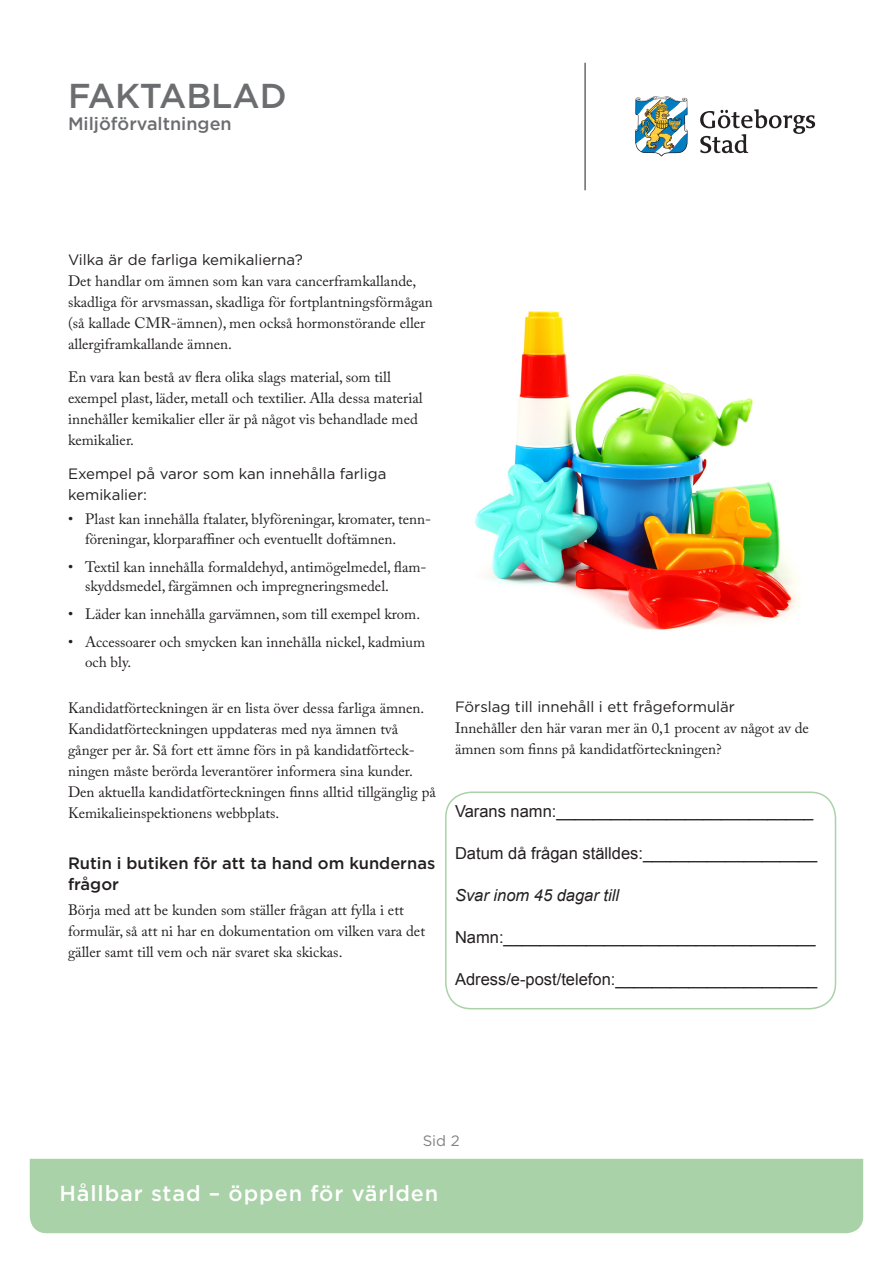
<style>
.page{position:relative;width:893px;height:1263px;background:#fff}
.page>*{position:absolute;margin:0;border:0;box-sizing:border-box;transform-origin:0 0}
.t1{font:500 34.5px "Gotham";color:#6c6d70}
.t2{font:500 21.75px "Gotham";letter-spacing:.04em;color:#fff}
.t3{font:500 18px "Gotham";color:#6c6d70}
.Brödtext_första_rade{font:16.5px "Arial";color:#231f20}
.Mellanrubrik{font:500 16.5px/21px "Gotham";color:#231f20}
.Brödtext_första_rade-2{font:italic 16.5px "Arial";color:#231f20}
.Brödtext_första_rade-3{font:15px/21px "Adobe Caslon Pro";color:#231f20}
.Brödtext{font:15px/21px "Adobe Caslon Pro";color:#231f20}
.Mellanrubrik2{font:15px/21px "Gotham";color:#231f20}
.Brödtext-2{font:15px "Gotham";color:#808285}
</style>
<div class="page">
<div style="left:30px;top:1159px;width:833px;height:74px;background:#a9d2a8"></div>
<img style="left:474px;top:311px;width:325px;height:319px">
<div style="left:445px;top:791px;width:391px;height:218px;border:2px solid #a9d2a8;border-radius:26px"></div>
<hr style="left:585px;top:63px;width:1px;height:127px;background:#231f20">
<img style="left:635px;top:96px;width:52px;height:60px">
<svg style="left:700px;top:109px;width:115px;height:44px"></svg>
<h1 class="t1" style="left:68px;top:74px;width:220px">FAKTABLAD</h1>
<p class="t3" style="left:68px;top:112px;width:165px">Miljöförvaltningen</p>
<p class="Mellanrubrik2" style="left:68px;top:249px;width:236px">Vilka är de farliga kemikalierna?</p>
<p class="Brödtext" style="left:68px;top:270px;width:366px">Det handlar om ämnen som kan vara cancerframkallande, skadliga för arvsmassan, skadliga för fortplantningsförmågan (så kallade CMR-ämnen), men också hormonstörande eller allergiframkallande ämnen.</p>
<p class="Brödtext" style="left:68px;top:366px;width:356px">En vara kan bestå av flera olika slags material, som till exempel plast, läder, metall och textilier. Alla dessa material innehåller kemikalier eller är på något vis behandlade med kemikalier.</p>
<p class="Mellanrubrik2" style="left:68px;top:463px;width:320px">Exempel på varor som kan innehålla farliga kemikalier:</p>
<p class="Brödtext_första_rade-3" style="left:85px;top:509px;width:348px;line-height:19.5px;text-indent:-17px">• Plast kan innehålla ftalater, blyföreningar, kromater, tenn&shy;föreningar, klorparaffiner och eventuellt doftämnen.</p>
<p class="Brödtext_första_rade-3" style="left:85px;top:557px;width:343px;line-height:19.5px;text-indent:-17px">• Textil kan innehålla formaldehyd, antimögelmedel, flam&shy;skyddsmedel, färgämnen och impregneringsmedel.</p>
<p class="Brödtext_första_rade-3" style="left:68px;top:603px;width:354px">• Läder kan innehålla garvämnen, som till exempel krom.</p>
<p class="Brödtext_första_rade-3" style="left:85px;top:632px;width:342px;line-height:19.5px;text-indent:-17px">• Accessoarer och smycken kan innehålla nickel, kadmium och bly.</p>
<p class="Brödtext_första_rade-3" style="left:68px;top:697px;width:369px">Kandidatförteckningen är en lista över dessa farliga ämnen.<br>Kandidatförteckningen uppdateras med nya ämnen två gånger per år. Så fort ett ämne förs in på kandidatförteck&shy;ningen måste berörda leverantörer informera sina kunder.<br>Den aktuella kandidatförteckningen finns alltid tillgänglig på Kemikalieinspektionens webbplats.</p>
<p class="Mellanrubrik" style="left:68px;top:852px;width:369px">Rutin i butiken för att ta hand om kundernas frågor</p>
<p class="Brödtext_första_rade-3" style="left:68px;top:900px;width:359px">Börja med att be kunden som ställer frågan att fylla i ett formulär, så att ni har en dokumentation om vilken vara det gäller samt till vem och när svaret ska skickas.</p>
<p class="Mellanrubrik2" style="left:455px;top:695px;width:281px">Förslag till innehåll i ett frågeformulär</p>
<p class="Brödtext_första_rade-3" style="left:455px;top:717px;width:355px">Innehåller den här varan mer än 0,1 procent av något av de ämnen som finns på kandidatförteckningen?</p>
<p class="Brödtext_första_rade" style="left:455px;top:800px;width:360px">Varans namn:____________________________</p>
<p class="Brödtext_första_rade" style="left:455px;top:842px;width:364px">Datum då frågan ställdes:___________________</p>
<p class="Brödtext_första_rade-2" style="left:455px;top:884px;width:166px">Svar inom 45 dagar till</p>
<p class="Brödtext_första_rade" style="left:455px;top:926px;width:362px">Namn:__________________________________</p>
<p class="Brödtext_första_rade" style="left:455px;top:968px;width:364px">Adress/e-post/telefon:______________________</p>
<p class="Brödtext-2" style="left:423px;top:1131px;width:38px">Sid 2</p>
<h2 class="t2" style="left:60px;top:1179px;width:380px">Hållbar stad – öppen för världen</h2>
</div>
